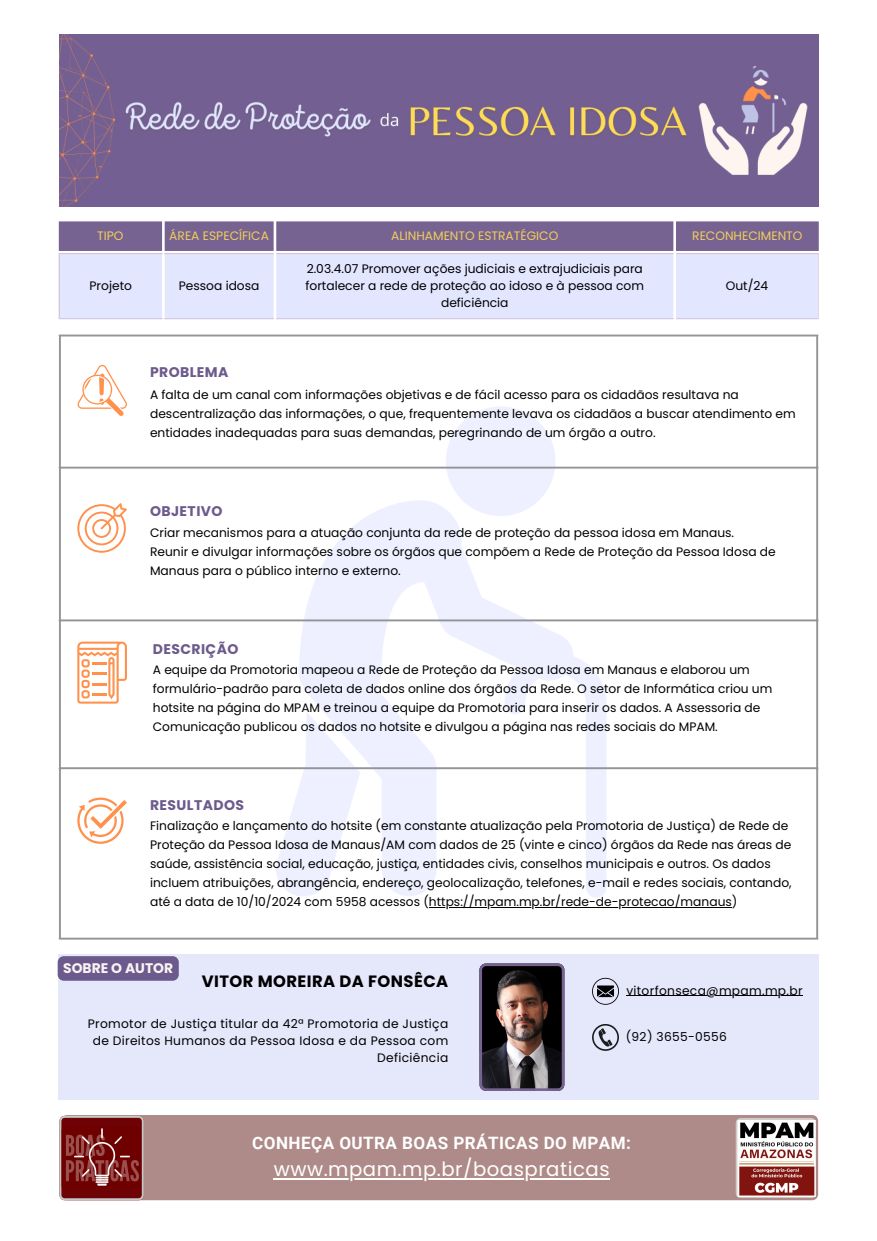
<style>
.page{position:relative;width:877px;height:1241px;background:#fff}
.page>*{position:absolute;margin:0;border:0;box-sizing:border-box;transform-origin:0 0}
.t1{font:19.69px "Poppins";letter-spacing:.025em;color:#fff}
.t2{font:700 17.06px "Roboto";letter-spacing:.025em;color:#fff}
.t3{font:700 16.36px "Poppins";letter-spacing:.025em;color:#000}
.t4{font:700 14px "Poppins";letter-spacing:.03em;color:#6d5a8d}
.t5{font:700 13.91px "Poppins";color:#f8f4f4}
.t6{font:12.25px/19.1px "Poppins";color:#000}
.t7{font:12.25px/17.1px "Poppins";letter-spacing:.025em;color:#000;text-align:right}
.t8{font:12.25px "Poppins";color:#f1cd5c}
</style>
<div class="page">
<svg style="left:446px;top:407px;width:109px;height:93px"></svg>
<svg style="left:298px;top:500px;width:308px;height:397px"></svg>
<svg style="left:276px;top:711px;width:84px;height:185px"></svg>
<svg style="left:77px;top:365px;width:50px;height:51px"></svg>
<svg style="left:77px;top:503px;width:50px;height:49px"></svg>
<svg style="left:77px;top:641px;width:50px;height:62px"></svg>
<hr style="left:429px;top:907px;width:303px;height:1px;background:#000">
<svg style="left:77px;top:797px;width:50px;height:46px"></svg>
<hr style="left:59px;top:336px;width:2px;height:601px;background:#939598">
<hr style="left:816px;top:336px;width:2px;height:601px;background:#939598">
<hr style="left:59px;top:334px;width:759px;height:2px;background:#939598">
<hr style="left:59px;top:466px;width:759px;height:2px;background:#939598">
<hr style="left:59px;top:619px;width:759px;height:2px;background:#939598">
<hr style="left:59px;top:767px;width:759px;height:2px;background:#939598">
<hr style="left:59px;top:937px;width:759px;height:2px;background:#939598">
<img style="left:59px;top:34px;width:759px;height:172px">
<div style="left:59px;top:221px;width:760px;height:30px;background:#776391"></div>
<div style="left:60px;top:253px;width:758px;height:66px;background:#e3e6ff"></div>
<hr style="left:59px;top:254px;width:1px;height:64px;background:#e6d6e9">
<hr style="left:59px;top:253px;width:103px;height:1px;background:#e6d6e9">
<hr style="left:59px;top:318px;width:103px;height:1px;background:#e6d6e9">
<hr style="left:165px;top:253px;width:109px;height:1px;background:#e6d6e9">
<hr style="left:165px;top:318px;width:109px;height:1px;background:#e6d6e9">
<hr style="left:276px;top:253px;width:397px;height:1px;background:#e6d6e9">
<hr style="left:276px;top:318px;width:397px;height:1px;background:#e6d6e9">
<hr style="left:818px;top:254px;width:1px;height:64px;background:#e6d6e9">
<hr style="left:676px;top:253px;width:143px;height:1px;background:#e6d6e9">
<hr style="left:676px;top:318px;width:143px;height:1px;background:#e6d6e9">
<div style="left:144px;top:1115px;width:592px;height:85px;background:#ae8b88"></div>
<img style="left:734px;top:1114px;width:84px;height:86px;border-radius:3px">
<svg style="left:59px;top:1115px;width:85px;height:85px"></svg>
<img style="left:62px;top:1126px;width:78px;height:63px;border-radius:3px">
<hr style="left:274px;top:1177px;width:336px;height:2px;background:#fff">
<div style="left:58px;top:954px;width:761px;height:145px;background:#dfe2fa"></div>
<hr style="left:626px;top:995px;width:177px;height:1px;background:#000">
<svg style="left:592px;top:977px;width:27px;height:27px"></svg>
<svg style="left:592px;top:1024px;width:27px;height:26px"></svg>
<img style="left:479px;top:963px;width:85px;height:127px">
<div style="left:58px;top:956px;width:121px;height:24px;background:#6d5a8d;border-radius:6px"></div>
<h3 class="t8" style="left:97px;top:227px;width:28px">TIPO</h3>
<p class="t8" style="left:169px;top:227px;width:101px">ÁREA ESPECÍFICA</p>
<p class="t8" style="left:391px;top:227px;width:169px">ALINHAMENTO ESTRATÉGICO</p>
<h3 class="t8" style="left:692px;top:227px;width:112px">RECONHECIMENTO</h3>
<p class="t6" style="left:90px;top:276px;width:44px">Projeto</p>
<p class="t6" style="left:179px;top:276px;width:82px">Pessoa idosa</p>
<p class="t6" style="left:305px;top:260px;width:340px;line-height:17.1px;text-align:center">2.03.4.07 Promover ações judiciais e extrajudiciais para fortalecer a rede de proteção ao idoso e à pessoa com deficiência</p>
<h3 class="t6" style="left:726px;top:276px;width:44px">Out/24</h3>
<p class="t4" style="left:150px;top:362px;width:80px">PROBLEMA</p>
<p class="t6" style="left:150px;top:385px;width:647px">A falta de um canal com informações objetivas e de fácil acesso para os cidadãos resultava na descentralização das informações, o que, frequentemente levava os cidadãos a buscar atendimento em entidades inadequadas para suas demandas, peregrinando de um órgão a outro.</p>
<p class="t4" style="left:150px;top:501px;width:74px">OBJETIVO</p>
<p class="t6" style="left:150px;top:523px;width:585px">Criar mecanismos para a atuação conjunta da rede de proteção da pessoa idosa em Manaus.</p>
<p class="t6" style="left:150px;top:542px;width:627px">Reunir e divulgar informações sobre os órgãos que compõem a Rede de Proteção da Pessoa Idosa de<br>Manaus para o público interno e externo.</p>
<p class="t4" style="left:153px;top:639px;width:87px">DESCRIÇÃO</p>
<p class="t6" style="left:153px;top:660px;width:621px">A equipe da Promotoria mapeou a Rede de Proteção da Pessoa Idosa em Manaus e elaborou um formulário-padrão para coleta de dados online dos órgãos da Rede. O setor de Informática criou um hotsite na página do MPAM e treinou a equipe da Promotoria para inserir os dados. A Assessoria de Comunicação publicou os dados no hotsite e divulgou a página nas redes sociais do MPAM.</p>
<p class="t4" style="left:150px;top:795px;width:96px">RESULTADOS</p>
<p class="t6" style="left:150px;top:816px;width:643px">Finalização e lançamento do hotsite (em constante atualização pela Promotoria de Justiça) de Rede de Proteção da Pessoa Idosa de Manaus/AM com dados de 25 (vinte e cinco) órgãos da Rede nas áreas de saúde, assistência social, educação, justiça, entidades civis, conselhos municipais e outros. Os dados incluem atribuições, abrangência, endereço, geolocalização, telefones, e-mail e redes sociais, contando, até a data de 10/10/2024 com 5958 acessos (https://mpam.mp.br/rede-de-protecao/manaus)</p>
<h2 class="t5" style="left:63px;top:958px;width:111px">SOBRE O AUTOR</h2>
<h3 class="t3" style="left:202px;top:969px;width:248px">VITOR MOREIRA DA FONSÊCA</h3>
<p class="t7" style="left:88px;top:1015px;width:362px">Promotor de Justiça titular da 42ª Promotoria de Justiça de Direitos Humanos da Pessoa Idosa e da Pessoa com<br>Deficiência</p>
<p class="t7" style="left:626px;top:982px;width:178px">vitorfonseca@mpam.mp.br</p>
<p class="t7" style="left:626px;top:1028px;width:103px">(92) 3655-0556</p>
<p class="t2" style="left:252px;top:1133px;width:380px">CONHEÇA OUTRA BOAS PRÁTICAS DO MPAM:</p>
<p class="t1" style="left:274px;top:1155px;width:337px">www.mpam.mp.br/boaspraticas</p>
</div>
